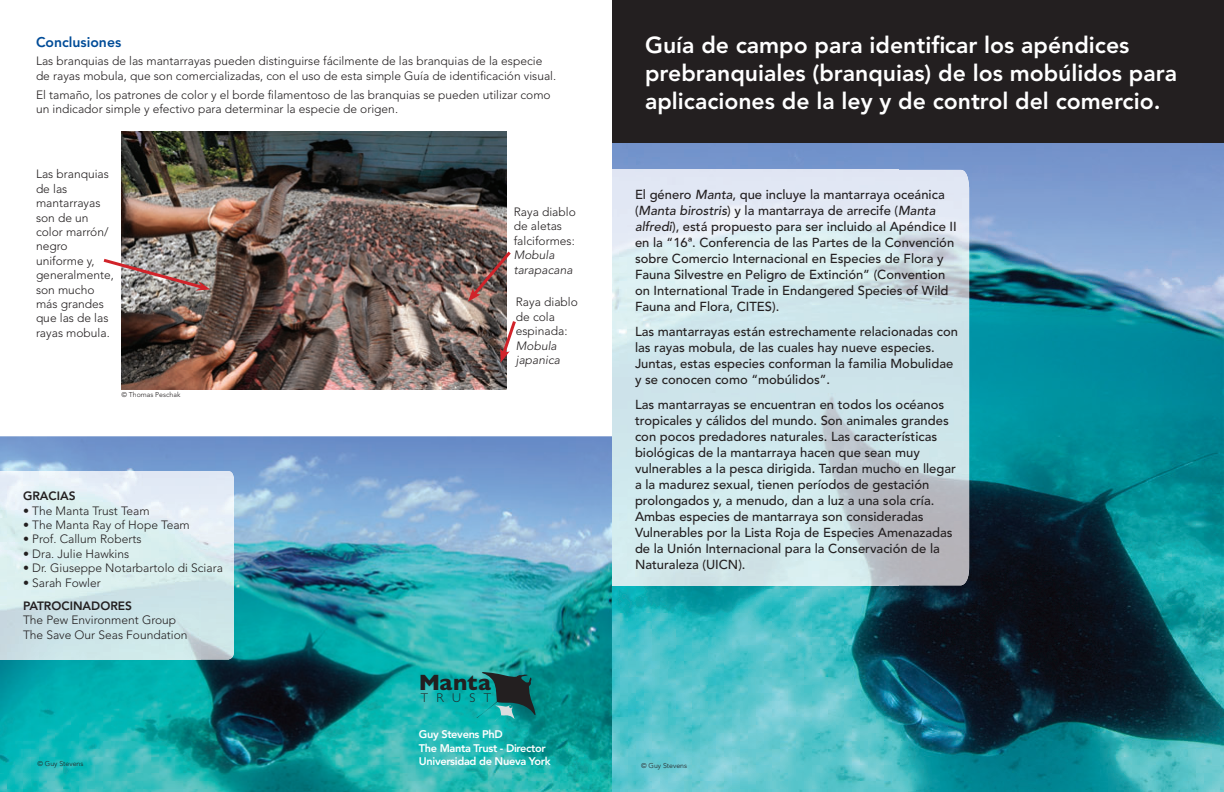
<style>
.page{position:relative;width:1224px;height:792px;background:#fff}
.page>*{position:absolute;margin:0;border:0;box-sizing:border-box;transform-origin:0 0}
.t1{font:800 23px/27.6px "Avenir LT Std";color:#fff}
.t2{font:700 22.4px "Gill Sans";letter-spacing:.01em;color:#231f20}
.t3{font:800 14px "Avenir LT Std";color:#014c98}
.t4{font:500 13px/16px "Avenir LT Std";color:#231f20}
.t5{font:300 12.7px "Gill Sans";letter-spacing:.66em;color:#231f20}
.t6{font:300 12px/14.4px "Avenir LT Std";color:#231f20}
.t7{font:italic 300 12px/14.4px "Avenir LT Std";color:#231f20}
.t8{font:800 12px "Avenir LT Std";color:#231f20}
.t9{font:800 11px/13.2px "Avenir LT Std";letter-spacing:-.03em;color:#fff}
.t10{font:300 7px "Avenir LT Std";color:#231f20}
.s1{font-style:italic}
</style>
<div class="page">
<img style="left:0;top:436px;width:612px;height:356px">
<img style="left:612px;top:143px;width:612px;height:649px">
<img style="left:612px;top:170px;width:357px;height:415px">
<div style="left:612px;top:0;width:612px;height:143px;background:#231f20"></div>
<img style="left:121px;top:131px;width:385px;height:258px">
<img style="left:0;top:471px;width:234px;height:189px">
<svg style="left:476px;top:672px;width:60px;height:49px;background:#1b7574"></svg>
<svg style="left:468px;top:248px;width:43px;height:54px;background:#81635f"></svg>
<svg style="left:499px;top:318px;width:17px;height:45px"></svg>
<svg style="left:103px;top:257px;width:107px;height:34px"></svg>
<p class="t3" style="left:36px;top:33px;width:87px">Conclusiones</p>
<p class="t6" style="left:36px;top:54px;width:522px">Las branquias de las mantarrayas pueden distinguirse fácilmente de las branquias de la especie de rayas mobula, que son comercializadas, con el uso de esta simple Guía de identificación visual.</p>
<p class="t6" style="left:36px;top:87px;width:516px">El tamaño, los patrones de color y el borde filamentoso de las branquias se pueden utilizar como un indicador simple y efectivo para determinar la especie de origen.</p>
<p class="t6" style="left:36px;top:167px;width:79px">Las branquias de las mantarrayas son de un color marrón/ negro uniforme y, generalmente, son mucho más grandes que las de las rayas mobula.</p>
<p class="t10" style="left:121px;top:391px;width:61px">© Thomas Peschak</p>
<p class="t8" style="left:23px;top:489px;width:54px">GRACIAS</p>
<p class="t6" style="left:23px;top:503px;width:128px">• The Manta Trust Team</p>
<p class="t6" style="left:23px;top:518px;width:168px">• The Manta Ray of Hope Team</p>
<p class="t6" style="left:23px;top:532px;width:120px">• Prof. Callum Roberts</p>
<p class="t6" style="left:23px;top:546px;width:108px">• Dra. Julie Hawkins</p>
<p class="t6" style="left:23px;top:561px;width:201px">• Dr. Giuseppe Notarbartolo di Sciara</p>
<p class="t6" style="left:23px;top:575px;width:79px">• Sarah Fowler</p>
<p class="t8" style="left:23px;top:599px;width:111px">PATROCINADORES</p>
<p class="t6" style="left:23px;top:613px;width:166px">The Pew Environment Group<br>The Save Our Seas Foundation</p>
<p class="t6" style="left:514px;top:205px;width:64px">Raya diablo de aletas falciformes:</p>
<p class="t7" style="left:514px;top:248px;width:60px">Mobula tarapacana</p>
<p class="t6" style="left:516px;top:295px;width:64px">Raya diablo de cola espinada:</p>
<p class="t7" style="left:516px;top:338px;width:46px">Mobula japanica</p>
<h2 class="t2" style="left:419px;top:669px;width:74px">Manta</h2>
<p class="t5" style="left:421px;top:690px;width:72px">TRUST</p>
<h1 class="t1" style="left:645px;top:32px;width:533px">Guía de campo para identificar los apéndices prebranquiales (branquias) de los mobúlidos para aplicaciones de la ley y de control del comercio.</h1>
<p class="t4" style="left:635px;top:187px;width:323px">El género <span class="s1">Manta</span>, que incluye la mantarraya oceánica (<span class="s1">Manta birostris</span>) y la mantarraya de arrecife (<span class="s1">Manta alfredi</span>), está propuesto para ser incluido al Apéndice II en la “16ª. Conferencia de las Partes de la Convención sobre Comercio Internacional en Especies de Flora y Fauna Silvestre en Peligro de Extinción” (Convention on International Trade in Endangered Species of Wild Fauna and Flora, CITES).</p>
<p class="t4" style="left:635px;top:324px;width:324px">Las mantarrayas están estrechamente relacionadas con las rayas mobula, de las cuales hay nueve especies.<br>Juntas, estas especies conforman la familia Mobulidae y se conocen como “mobúlidos”.</p>
<p class="t4" style="left:635px;top:397px;width:322px">Las mantarrayas se encuentran en todos los océanos tropicales y cálidos del mundo. Son animales grandes con pocos predadores naturales. Las características biológicas de la mantarraya hacen que sean muy vulnerables a la pesca dirigida. Tardan mucho en llegar a la madurez sexual, tienen períodos de gestación prolongados y, a menudo, dan a luz a una sola cría.<br>Ambas especies de mantarraya son consideradas Vulnerables por la Lista Roja de Especies Amenazadas de la Unión Internacional para la Conservación de la Naturaleza (UICN).</p>
<p class="t9" style="left:419px;top:728px;width:133px">Guy Stevens PhD<br>The Manta Trust - Director<br>Universidad de Nueva York</p>
<p class="t10" style="left:38px;top:760px;width:47px">© Guy Stevens</p>
<p class="t10" style="left:641px;top:762px;width:47px">© Guy Stevens</p>
</div>
